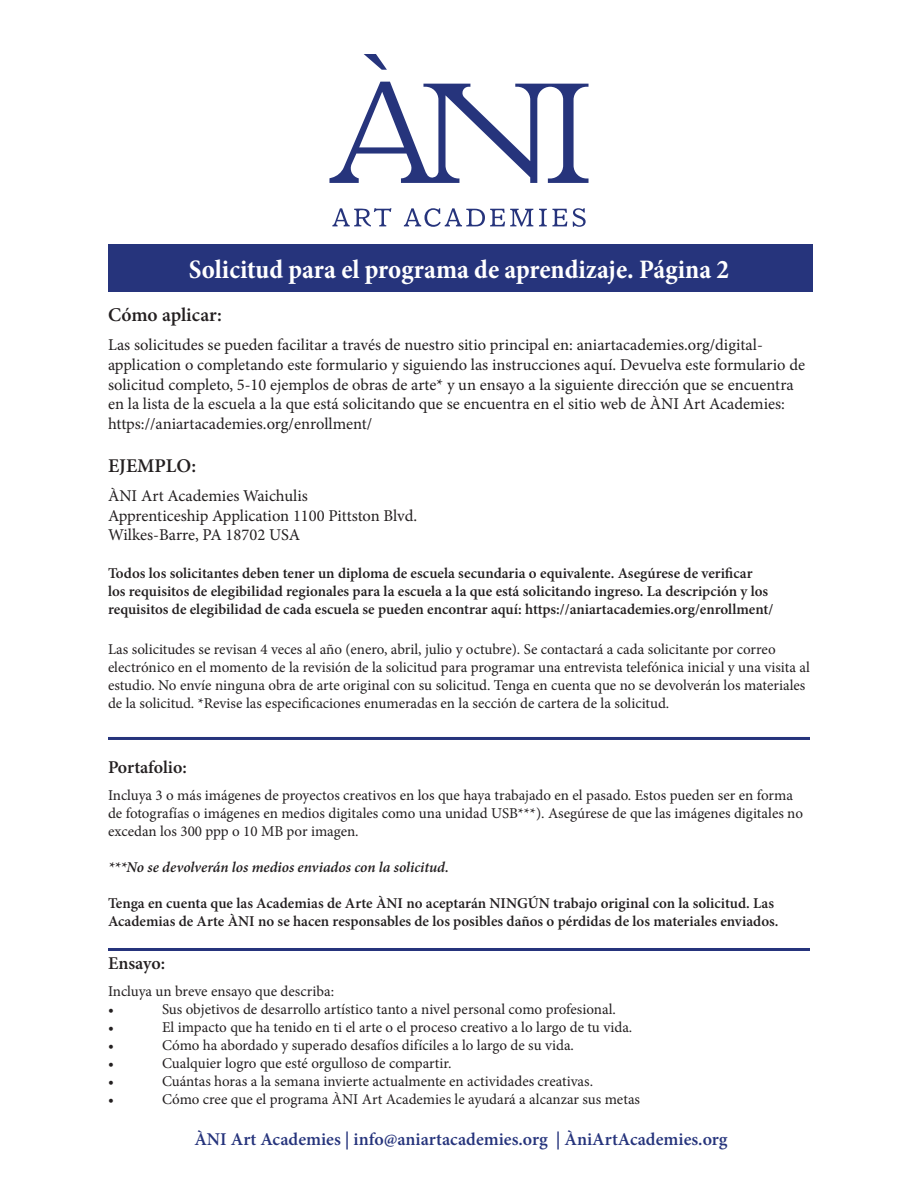
<style>
.page{position:relative;width:918px;height:1188px;background:#fff}
.page>*{position:absolute;margin:0;border:0;box-sizing:border-box;transform-origin:0 0}
.t1{font:700 condensed 27px "Minion Pro";color:#fff}
.t2{font:600 19.5px "Minion Pro";color:#231f20}
.t3{font:600 18px "Minion Pro";color:#26347c}
.t4{font:600 18px "Minion Pro";letter-spacing:-.005em;color:#231f20}
.t5{font:16.5px/19.8px "Minion Pro";color:#231f20}
.t6{font:15px/18px "Minion Pro";color:#231f20}
.t7{font:600 15px/18px "Minion Pro";color:#231f20}
.t8{font:italic 600 15px "Minion Pro";color:#231f20}
</style>
<div class="page">
<div style="left:108px;top:244px;width:704px;height:48px;background:#26347c"></div>
<svg style="left:329px;top:54px;width:260px;height:129px"></svg>
<svg style="left:332px;top:208px;width:59px;height:19px"></svg>
<svg style="left:404px;top:208px;width:129px;height:19px"></svg>
<svg style="left:539px;top:209px;width:28px;height:17px"></svg>
<svg style="left:573px;top:208px;width:13px;height:19px"></svg>
<hr style="left:108px;top:737px;width:702px;height:3px;background:#26347c">
<hr style="left:108px;top:948px;width:702px;height:3px;background:#26347c">
<p class="t1" style="left:189px;top:251px;width:542px">Solicitud para el programa de aprendizaje. Página 2</p>
<p class="t2" style="left:108px;top:302px;width:116px">Cómo aplicar:</p>
<p class="t5" style="left:108px;top:335px;width:699px">Las solicitudes se pueden facilitar a través de nuestro sitio principal en: aniartacademies.org/digital&shy;application o completando este formulario y siguiendo las instrucciones aquí. Devuelva este formulario de solicitud completo, 5-10 ejemplos de obras de arte* y un ensayo a la siguiente dirección que se encuentra en la lista de la escuela a la que está solicitando que se encuentra en el sitio web de ÀNI Art Academies: https://aniartacademies.org/enrollment/</p>
<p class="t2" style="left:108px;top:453px;width:90px">EJEMPLO:</p>
<p class="t5" style="left:108px;top:486px;width:201px">ÀNI Art Academies Waichulis</p>
<p class="t5" style="left:108px;top:506px;width:311px">Apprenticeship Application 1100 Pittston Blvd.</p>
<p class="t5" style="left:108px;top:525px;width:194px">Wilkes-Barre, PA 18702 USA</p>
<p class="t7" style="left:108px;top:564px;width:667px">Todos los solicitantes deben tener un diploma de escuela secundaria o equivalente. Asegúrese de verificar los requisitos de elegibilidad regionales para la escuela a la que está solicitando ingreso. La descripción y los requisitos de elegibilidad de cada escuela se pueden encontrar aquí: https://aniartacademies.org/enrollment/</p>
<p class="t6" style="left:108px;top:640px;width:703px">Las solicitudes se revisan 4 veces al año (enero, abril, julio y octubre). Se contactará a cada solicitante por correo electrónico en el momento de la revisión de la solicitud para programar una entrevista telefónica inicial y una visita al estudio. No envíe ninguna obra de arte original con su solicitud. Tenga en cuenta que no se devolverán los materiales de la solicitud. *Revise las especificaciones enumeradas en la sección de cartera de la solicitud.</p>
<p class="t4" style="left:108px;top:754px;width:80px">Portafolio:</p>
<p class="t6" style="left:108px;top:786px;width:697px">Incluya 3 o más imágenes de proyectos creativos en los que haya trabajado en el pasado. Estos pueden ser en forma de fotografías o imágenes en medios digitales como una unidad USB***). Asegúrese de que las imágenes digitales no excedan los 300 ppp o 10 MB por imagen.</p>
<p class="t8" style="left:108px;top:856px;width:342px">***No se devolverán los medios enviados con la solicitud.</p>
<p class="t7" style="left:108px;top:894px;width:672px">Tenga en cuenta que las Academias de Arte ÀNI no aceptarán NINGÚN trabajo original con la solicitud. Las<br>Academias de Arte ÀNI no se hacen responsables de los posibles daños o pérdidas de los materiales enviados.</p>
<p class="t4" style="left:108px;top:951px;width:59px">Ensayo:</p>
<p class="t6" style="left:108px;top:982px;width:228px">Incluya un breve ensayo que describa:</p>
<p class="t6" style="left:108px;top:1000px;width:7px">•</p>
<p class="t6" style="left:162px;top:1000px;width:455px">Sus objetivos de desarrollo artístico tanto a nivel personal como profesional.</p>
<p class="t6" style="left:108px;top:1018px;width:7px">•</p>
<p class="t6" style="left:162px;top:1018px;width:472px">El impacto que ha tenido en ti el arte o el proceso creativo a lo largo de tu vida.</p>
<p class="t6" style="left:108px;top:1036px;width:7px">•</p>
<p class="t6" style="left:162px;top:1036px;width:414px">Cómo ha abordado y superado desafíos difíciles a lo largo de su vida.</p>
<p class="t6" style="left:108px;top:1054px;width:7px">•</p>
<p class="t6" style="left:162px;top:1054px;width:291px">Cualquier logro que esté orgulloso de compartir.</p>
<p class="t6" style="left:108px;top:1072px;width:7px">•</p>
<p class="t6" style="left:162px;top:1072px;width:433px">Cuántas horas a la semana invierte actualmente en actividades creativas.</p>
<p class="t6" style="left:108px;top:1090px;width:7px">•</p>
<p class="t6" style="left:162px;top:1090px;width:480px">Cómo cree que el programa ÀNI Art Academies le ayudará a alcanzar sus metas</p>
<p class="t3" style="left:194px;top:1127px;width:535px">ÀNI Art Academies | info@aniartacademies.org | ÀniArtAcademies.org</p>
</div>
